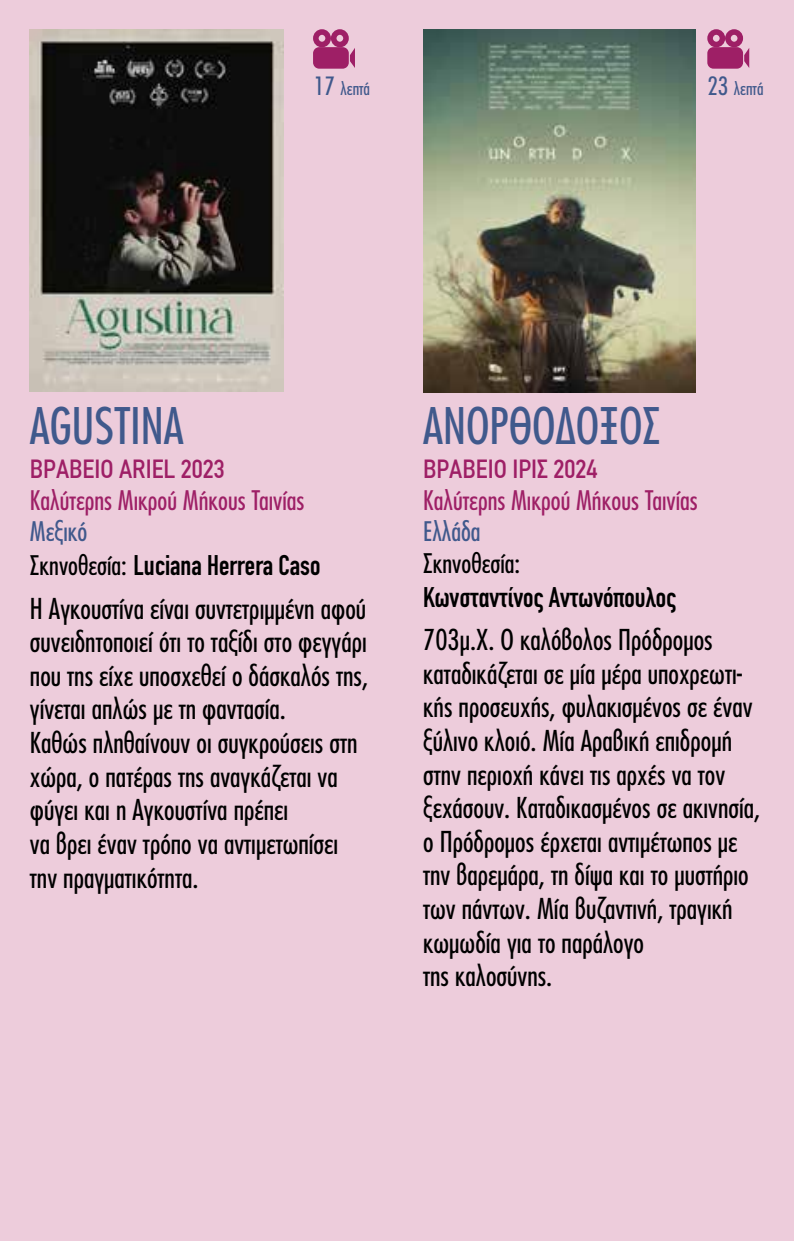
<style>
.page{position:relative;width:794px;height:1241px;background:#fff}
.page>*{position:absolute;margin:0;border:0;box-sizing:border-box;transform-origin:0 0}
.t1{font:500 49px "PF Futura Neu Cond";color:#40598c}
.t2{font:500 28px/33.6px "PF Futura Neu Cond";color:#000}
.t3{font:700 28px "DIN Condensed";color:#000}
.t4{font:500 26.25px "PF Futura Neu Cond";color:#9e1f66}
.t5{font:500 condensed 26.25px "PF Din Text";color:#9e1f66}
.t6{font:500 26.25px "PF Futura Neu Cond";color:#40598c}
.t7{font:500 26.25px "PF Futura Neu Cond";color:#000}
.t8{font:500 17.5px "PF Futura Neu Cond";color:#40598c}
.s1{font-size:24.5px}
.s2{font-family:"PF Futura Neu Cond";font-weight:500;font-size:26.25px}
</style>
<div class="page">
<div style="left:0;top:0;width:794px;height:1240px;background:#edccdb"></div>
<svg style="left:313px;top:47px;width:36px;height:22px"></svg>
<svg style="left:313px;top:29px;width:42px;height:39px"></svg>
<svg style="left:707px;top:47px;width:36px;height:22px"></svg>
<svg style="left:707px;top:29px;width:42px;height:39px"></svg>
<img style="left:30px;top:29px;width:254px;height:362px">
<img style="left:423px;top:29px;width:272px;height:363px">
<p class="t8" style="left:314px;top:78px;width:58px"><span class="s1">17</span> λεπτά</p>
<p class="t8" style="left:707px;top:78px;width:58px"><span class="s1">23</span> λεπτά</p>
<h1 class="t1" style="left:30px;top:395px;width:155px">AGUSTINA</h1>
<p class="t5" style="left:30px;top:454px;width:196px">ΒΡΑΒΕΙΟ ARIEL 2023</p>
<p class="t4" style="left:30px;top:483px;width:276px">Καλύτερης Μικρού Μήκους Ταινίας</p>
<p class="t6" style="left:30px;top:515px;width:59px">Μεξικό</p>
<p class="t3" style="left:30px;top:546px;width:292px"><span class="s2">Σκηνοθεσία:</span> Luciana Herrera Caso</p>
<p class="t2" style="left:30px;top:590px;width:340px">Η Αγκουστίνα είναι συντετριμμένη αφού συνειδητοποιεί ότι το ταξίδι στο φεγγάρι που της είχε υποσχεθεί ο δάσκαλός της, γίνεται απλώς με τη φαντασία.<br>Καθώς πληθαίνουν οι συγκρούσεις στη χώρα, ο πατέρας της αναγκάζεται να φύγει και η Αγκουστίνα πρέπει<br>να βρει έναν τρόπο να αντιμετωπίσει την πραγματικότητα.</p>
<h1 class="t1" style="left:423px;top:395px;width:239px">ΑΝΟΡΘΟΔΟΞΟΣ</h1>
<p class="t5" style="left:423px;top:454px;width:176px">ΒΡΑΒΕΙΟ ΊΡΙΣ 2024</p>
<p class="t4" style="left:423px;top:483px;width:276px">Καλύτερης Μικρού Μήκους Ταινίας</p>
<p class="t6" style="left:423px;top:515px;width:59px">Ελλάδα</p>
<p class="t7" style="left:423px;top:546px;width:99px">Σκηνοθεσία:</p>
<p class="t3" style="left:423px;top:578px;width:255px">Κωνσταντίνος Αντωνόπουλος</p>
<p class="t2" style="left:423px;top:622px;width:339px">703μ.Χ. Ο καλόβολος Πρόδρομος καταδικάζεται σε μία μέρα υποχρεωτι&shy;κής προσευχής, φυλακισμένος σε έναν ξύλινο κλοιό. Μία Αραβική επιδρομή στην περιοχή κάνει τις αρχές να τον ξεχάσουν. Καταδικασμένος σε ακινησία, ο Πρόδρομος έρχεται αντιμέτωπος με την βαρεμάρα, τη δίψα και το μυστήριο των πάντων. Μία βυζαντινή, τραγική κωμωδία για το παράλογο<br>της καλοσύνης.</p>
</div>
